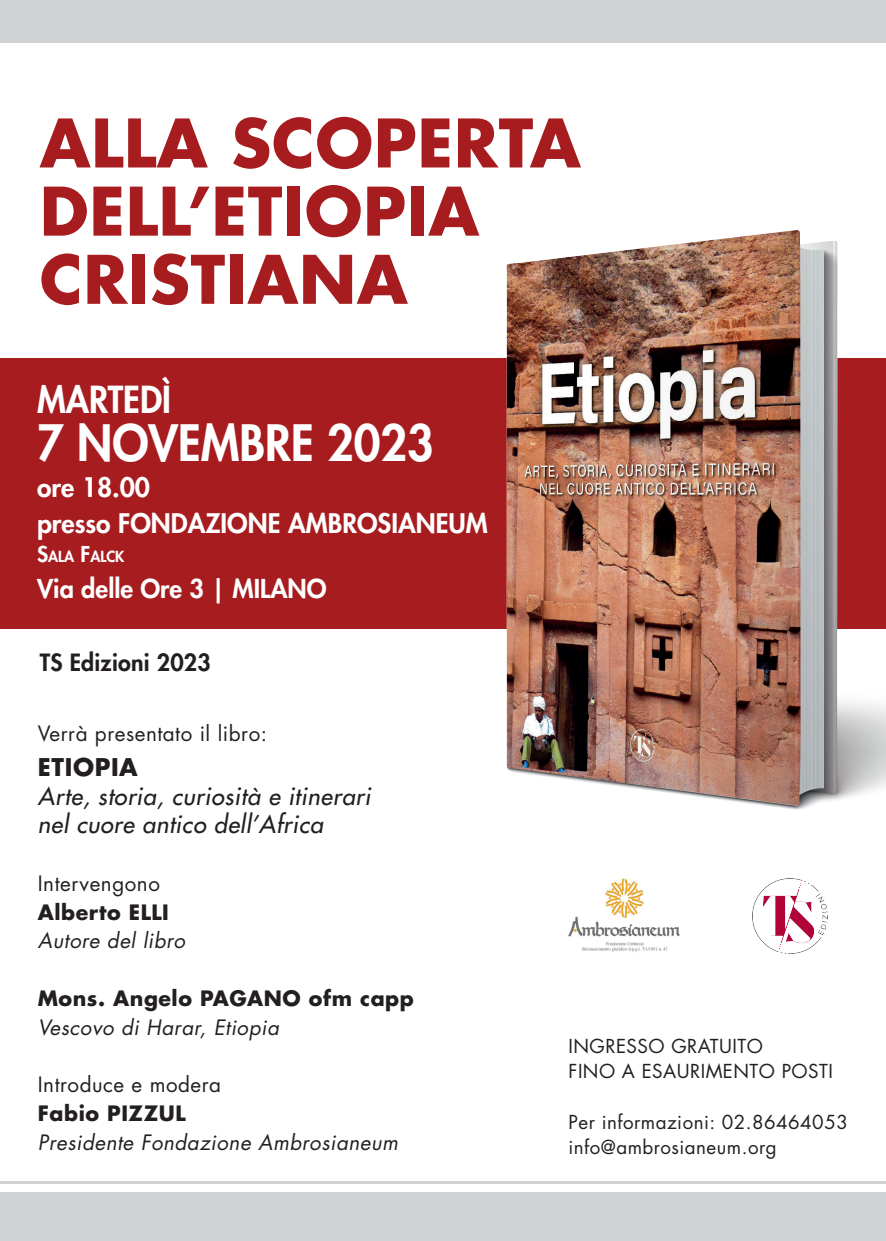
<style>
.page{position:relative;width:886px;height:1241px;background:#fff}
.page>*{position:absolute;margin:0;border:0;box-sizing:border-box;transform-origin:0 0}
.t1{font:700 65px/68.1px "Futura Std";letter-spacing:.01em;color:#a61c1f}
.t2{font:800 48.75px "Futura Std";color:#fff;scale:.95 1}
.t3{font:800 36.25px "Futura Std";color:#fff;scale:.95 1}
.t4{font:800 26.25px/36.2px "Futura Std";color:#fff}
.t5{font:800 25.31px "Futura Std";color:#fff}
.t6{font:italic 500 23.75px/28.8px "Futura Std";letter-spacing:.025em;color:#231f20}
.t7{font:700 23.75px "Futura Std";letter-spacing:.025em;color:#231f20}
.t8{font:800 23.12px "Futura Std";letter-spacing:.01em;color:#231f20}
.t9{font:italic 20.62px "Futura Std";letter-spacing:.025em;color:#231f20}
.t10{font:20.62px "Futura Std";letter-spacing:.025em;color:#231f20}
.t11{font:700 20.62px "Futura Std";letter-spacing:.025em;color:#231f20}
.t12{font:18.75px/25px "Futura Std";letter-spacing:.025em;color:#231f20}
.t13{font:800 14.88px "Futura Std";color:#fff}
.s1{font-size:21.25px}
</style>
<div class="page">
<div style="left:0;top:358px;width:886px;height:270px;background:#a61c1f"></div>
<img style="left:753px;top:878px;width:74px;height:74px">
<img style="left:568px;top:878px;width:112px;height:74px">
<div style="left:0;top:1191px;width:886px;height:49px;background:#d1d2d4"></div>
<hr style="left:0;top:1181px;width:886px;height:3px;background:#d1d2d4">
<img style="left:480px;top:230px;width:406px;height:580px">
<div style="left:0;top:0;width:886px;height:42px;background:#d1d2d4"></div>
<h1 class="t1" style="left:40px;top:108px;width:542px">ALLA SCOPERTA<br>DELL’ETIOPIA<br>CRISTIANA</h1>
<h3 class="t3" style="left:37px;top:376px;width:142px">MARTEDÌ</h3>
<h2 class="t2" style="left:37px;top:412px;width:419px">7 NOVEMBRE 2023</h2>
<h3 class="t4" style="left:37px;top:469px;width:452px">ore 18.00<br>presso FONDAZIONE AMBROSIANEUM</h3>
<p class="t13" style="left:37px;top:547px;width:89px"><span class="s1">S</span>ALA <span class="s1">F</span>ALCK</p>
<h3 class="t5" style="left:37px;top:573px;width:291px">Via delle Ore 3 | MILANO</h3>
<p class="t8" style="left:40px;top:647px;width:173px">TS Edizioni 2023</p>
<p class="t10" style="left:38px;top:720px;width:231px">Verrà presentato il libro:</p>
<p class="t7" style="left:38px;top:751px;width:101px">ETIOPIA</p>
<p class="t6" style="left:38px;top:781px;width:334px">Arte, storia, curiosità e itinerari nel cuore antico dell’Africa</p>
<p class="t10" style="left:38px;top:870px;width:124px">Intervengono</p>
<p class="t11" style="left:38px;top:898px;width:132px">Alberto ELLI</p>
<p class="t9" style="left:38px;top:927px;width:149px">Autore del libro</p>
<p class="t11" style="left:38px;top:984px;width:377px">Mons. Angelo PAGANO ofm capp</p>
<p class="t9" style="left:38px;top:1013px;width:243px">Vescovo di Harar, Etiopia</p>
<p class="t10" style="left:38px;top:1071px;width:185px">Introduce e modera</p>
<p class="t11" style="left:38px;top:1099px;width:149px">Fabio PIZZUL</p>
<p class="t9" style="left:38px;top:1128px;width:362px">Presidente Fondazione Ambrosianeum</p>
<p class="t12" style="left:568px;top:1034px;width:266px">INGRESSO GRATUITO<br>FINO A ESAURIMENTO POSTI</p>
<p class="t12" style="left:568px;top:1109px;width:281px">Per informazioni: 02.86464053 info@ambrosianeum.org</p>
</div>
